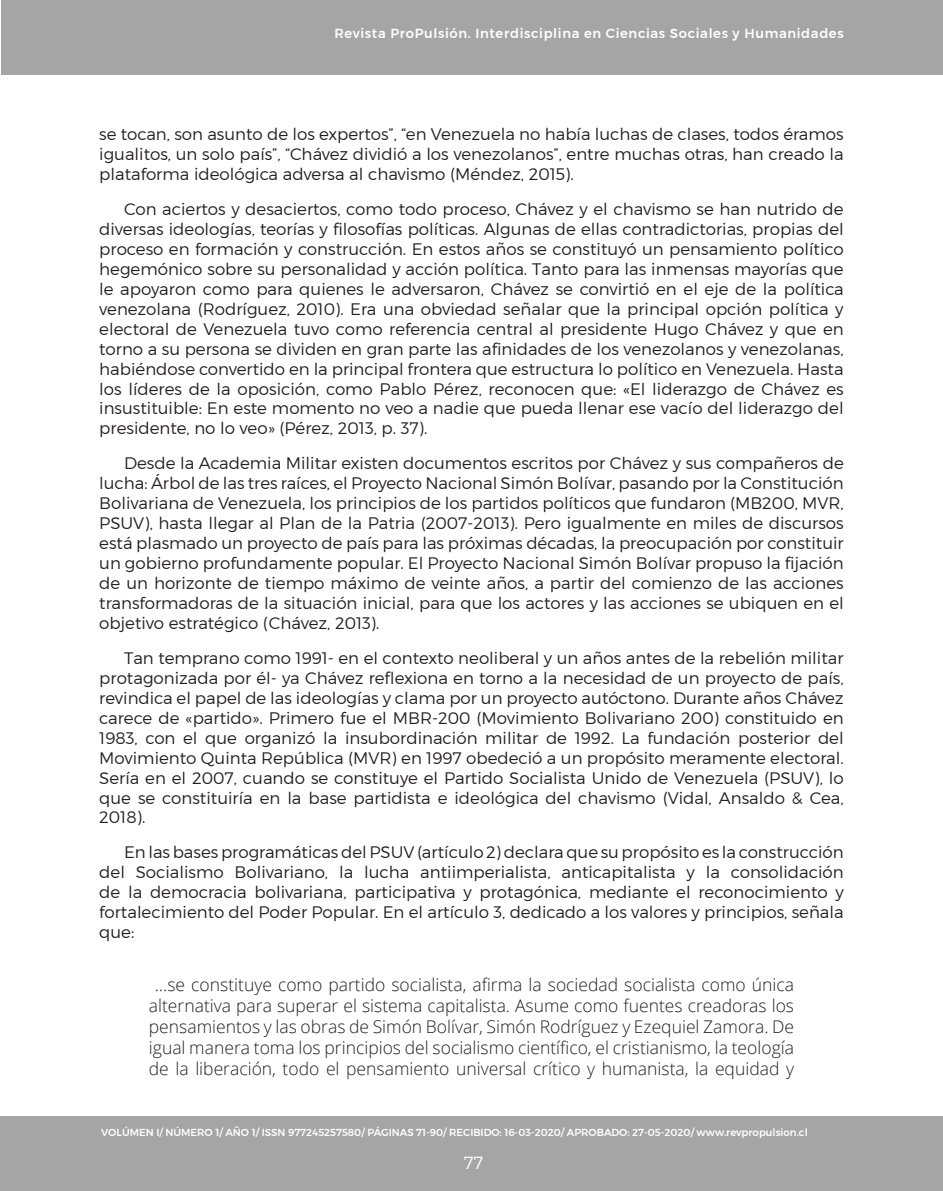
<style>
.page{position:relative;width:943px;height:1191px;background:#fff}
.page>*{position:absolute;margin:0;border:0;box-sizing:border-box;transform-origin:0 0}
._08_parrafo_cita_tex{font:300 17.5px/21px "Open Sans";color:#231f20;text-align:center}
.t1{font:300 17.5px "Montserrat";color:#fff}
._07_parrafo_texto_ar{font:300 16.62px/19.9px "Montserrat";color:#231f20;text-align:justify}
.t2{font:500 13.12px "Montserrat";letter-spacing:.05em;color:#fff}
.t3{font:500 10.15px "Montserrat";color:#fff}
</style>
<div class="page">
<div style="left:0;top:1116px;width:943px;height:75px;background:#a5a5a5"></div>
<div style="left:1px;top:0;width:942px;height:74px;background:#a5a5a5"></div>
<p class="t2" style="left:334px;top:25px;width:511px">Revista ProPulsión. Interdisciplina en Ciencias Sociales y Humanidades</p>
<p class="_07_parrafo_texto_ar" style="left:99px;top:124px;width:746px">se tocan, son asunto de los expertos”, “en Venezuela no había luchas de clases, todos éramos igualitos, un solo país”, “Chávez dividió a los venezolanos”, entre muchas otras, han creado la plataforma ideológica adversa al chavismo (Méndez, 2015).</p>
<p class="_07_parrafo_texto_ar" style="left:99px;top:199px;width:746px;text-indent:25px">Con aciertos y desaciertos, como todo proceso, Chávez y el chavismo se han nutrido de diversas ideologías, teorías y filosofías políticas. Algunas de ellas contradictorias, propias del proceso en formación y construcción. En estos años se constituyó un pensamiento político hegemónico sobre su personalidad y acción política. Tanto para las inmensas mayorías que le apoyaron como para quienes le adversaron, Chávez se convirtió en el eje de la política venezolana (Rodríguez, 2010). Era una obviedad señalar que la principal opción política y electoral de Venezuela tuvo como referencia central al presidente Hugo Chávez y que en torno a su persona se dividen en gran parte las afinidades de los venezolanos y venezolanas, habiéndose convertido en la principal frontera que estructura lo político en Venezuela. Hasta los líderes de la oposición, como Pablo Pérez, reconocen que: «El liderazgo de Chávez es insustituible: En este momento no veo a nadie que pueda llenar ese vacío del liderazgo del presidente, no lo veo» (Pérez, 2013, p. 37).</p>
<p class="_07_parrafo_texto_ar" style="left:99px;top:453px;width:746px;text-indent:25px">Desde la Academia Militar existen documentos escritos por Chávez y sus compañeros de lucha: Árbol de las tres raíces, el Proyecto Nacional Simón Bolívar, pasando por la Constitución Bolivariana de Venezuela, los principios de los partidos políticos que fundaron (MB200, MVR, PSUV), hasta llegar al Plan de la Patria (2007-2013). Pero igualmente en miles de discursos está plasmado un proyecto de país para las próximas décadas, la preocupación por constituir un gobierno profundamente popular. El Proyecto Nacional Simón Bolívar propuso la fijación de un horizonte de tiempo máximo de veinte años, a partir del comienzo de las acciones transformadoras de la situación inicial, para que los actores y las acciones se ubiquen en el objetivo estratégico (Chávez, 2013).</p>
<p class="_07_parrafo_texto_ar" style="left:99px;top:647px;width:746px;text-indent:25px">Tan temprano como 1991- en el contexto neoliberal y un años antes de la rebelión militar protagonizada por él- ya Chávez reflexiona en torno a la necesidad de un proyecto de país, revindica el papel de las ideologías y clama por un proyecto autóctono. Durante años Chávez carece de «partido». Primero fue el MBR-200 (Movimiento Bolivariano 200) constituido en 1983, con el que organizó la insubordinación militar de 1992. La fundación posterior del Movimiento Quinta República (MVR) en 1997 obedeció a un propósito meramente electoral.<br>Sería en el 2007, cuando se constituye el Partido Socialista Unido de Venezuela (PSUV), lo que se constituiría en la base partidista e ideológica del chavismo (Vidal, Ansaldo &amp; Cea, 2018).</p>
<p class="_07_parrafo_texto_ar" style="left:99px;top:842px;width:746px;text-indent:25px">En las bases programáticas del PSUV (artículo 2) declara que su propósito es la construcción del Socialismo Bolivariano, la lucha antiimperialista, anticapitalista y la consolidación de la democracia bolivariana, participativa y protagónica, mediante el reconocimiento y fortalecimiento del Poder Popular. En el artículo 3, dedicado a los valores y principios, señala que:</p>
<p class="_08_parrafo_cita_tex" style="left:149px;top:974px;width:646px">…se constituye como partido socialista, afirma la sociedad socialista como única alternativa para superar el sistema capitalista. Asume como fuentes creadoras los pensamientos y las obras de Simón Bolívar, Simón Rodríguez y Ezequiel Zamora. De igual manera toma los principios del socialismo científico, el cristianismo, la teología de la liberación, todo el pensamiento universal crítico y humanista, la equidad y</p>
<p class="t3" style="left:101px;top:1126px;width:708px">VOLÚMEN I/ NÚMERO 1/ AÑO 1/ ISSN 977245257580/ PÁGINAS 71-90/ RECIBIDO: 16-03-2020/ APROBADO: 27-05-2020/ www.revpropulsion.cl</p>
<p class="t1" style="left:464px;top:1152px;width:21px">77</p>
</div>
